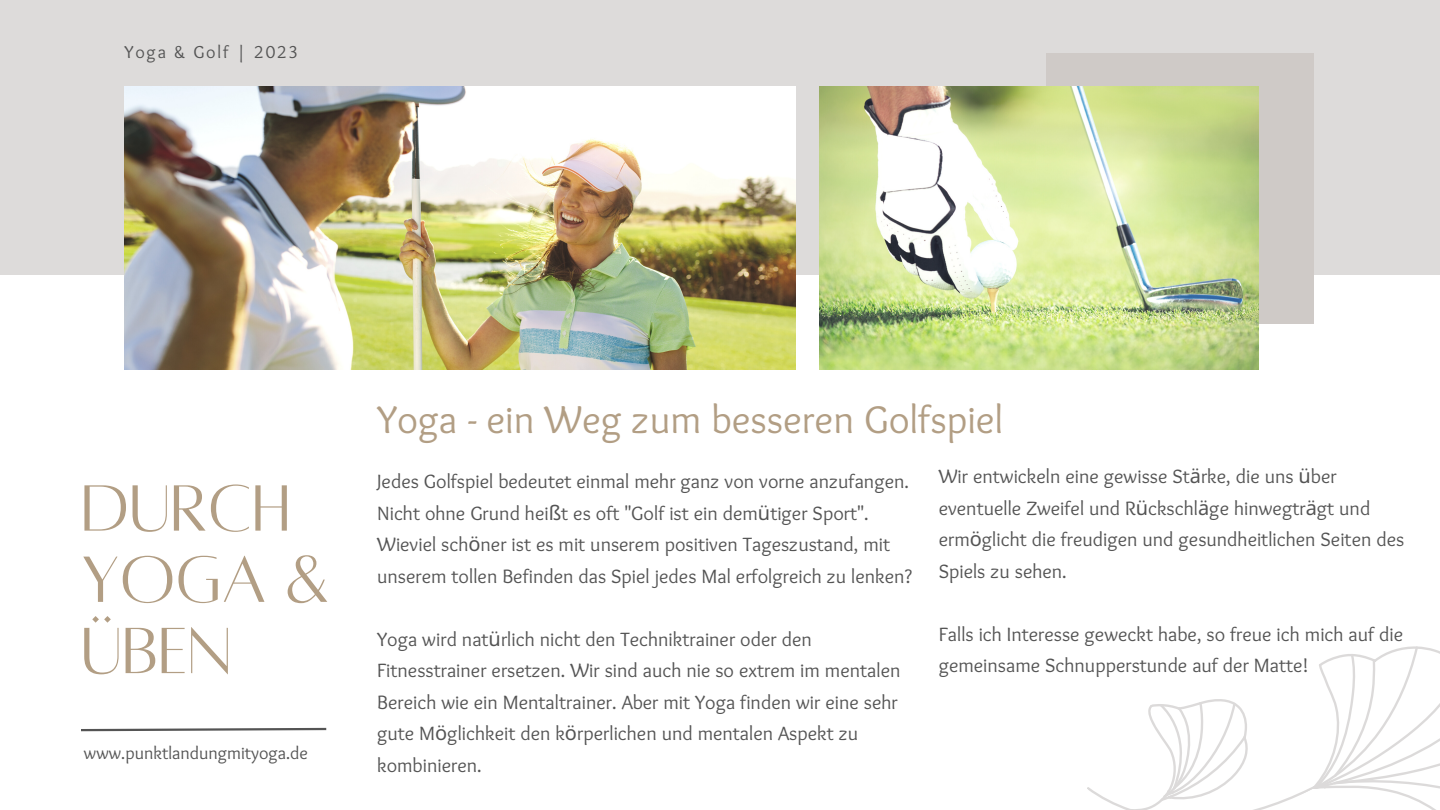
<style>
.page{position:relative;width:1440px;height:810px;background:#fff}
.page>*{position:absolute;margin:0;border:0;box-sizing:border-box;transform-origin:0 0}
.t1{font:72px/71.2px "Alta regular";color:#b29e84}
.t2{font:40px "Sukar Regular";color:#b29e84}
.t3{font:20px/31.5px "Sukar Regular";color:#545454}
.t4{font:18px "Sukar Regular";color:#545454}
.t5{font:18px "Sukar Regular";letter-spacing:.1em;color:#545454}
.s1{font-family:"Noto Sans"}
</style>
<div class="page">
<div style="left:0;top:0;width:1440px;height:275px;background:#dddbda"></div>
<img style="left:125px;top:86px;width:671px;height:283px">
<div style="left:1046px;top:53px;width:268px;height:270px;background:#cfcac7"></div>
<img style="left:819px;top:86px;width:440px;height:283px">
<svg style="left:81px;top:727px;width:246px;height:5px"></svg>
<svg style="left:1087px;top:646px;width:353px;height:164px"></svg>
<p class="t5" style="left:125px;top:42px;width:175px">Yoga &amp; Golf | 2023</p>
<h1 class="t1" style="left:81px;top:473px;width:250px">DURCH<br>YOGA &amp;<br>ÜBEN</h1>
<p class="t4" style="left:84px;top:743px;width:226px">www.punktlandungmityoga.de</p>
<h2 class="t2" style="left:377px;top:397px;width:628px">Yoga - ein Weg zum besseren Golfspiel</h2>
<p class="t3" style="left:377px;top:467px;width:536px">Jedes Golfspiel bedeutet einmal mehr ganz von vorne anzufangen.<br>Nicht ohne Grund hei<span class="s1">ß</span>t es oft "Golf ist ein dem<span class="s1">ü</span>tiger Sport".<br>Wieviel sch<span class="s1">ö</span>ner ist es mit unserem positiven Tageszustand, mit unserem tollen Befinden das Spiel jedes Mal erfolgreich zu lenken?</p>
<p class="t3" style="left:939px;top:462px;width:467px">Wir entwickeln eine gewisse St<span class="s1">ä</span>rke, die uns <span class="s1">ü</span>ber eventuelle Zweifel und R<span class="s1">ü</span>ckschl<span class="s1">ä</span>ge hinwegtr<span class="s1">ä</span>gt und erm<span class="s1">ö</span>glicht die freudigen und gesundheitlichen Seiten des Spiels zu sehen.</p>
<p class="t3" style="left:377px;top:625px;width:525px">Yoga wird nat<span class="s1">ü</span>rlich nicht den Techniktrainer oder den Fitnesstrainer ersetzen. Wir sind auch nie so extrem im mentalen Bereich wie ein Mentaltrainer. Aber mit Yoga finden wir eine sehr gute M<span class="s1">ö</span>glichkeit den k<span class="s1">ö</span>rperlichen und mentalen Aspekt zu kombinieren.</p>
<p class="t3" style="left:939px;top:619px;width:466px">Falls ich Interesse geweckt habe, so freue ich mich auf die gemeinsame Schnupperstunde auf der Matte!</p>
</div>
